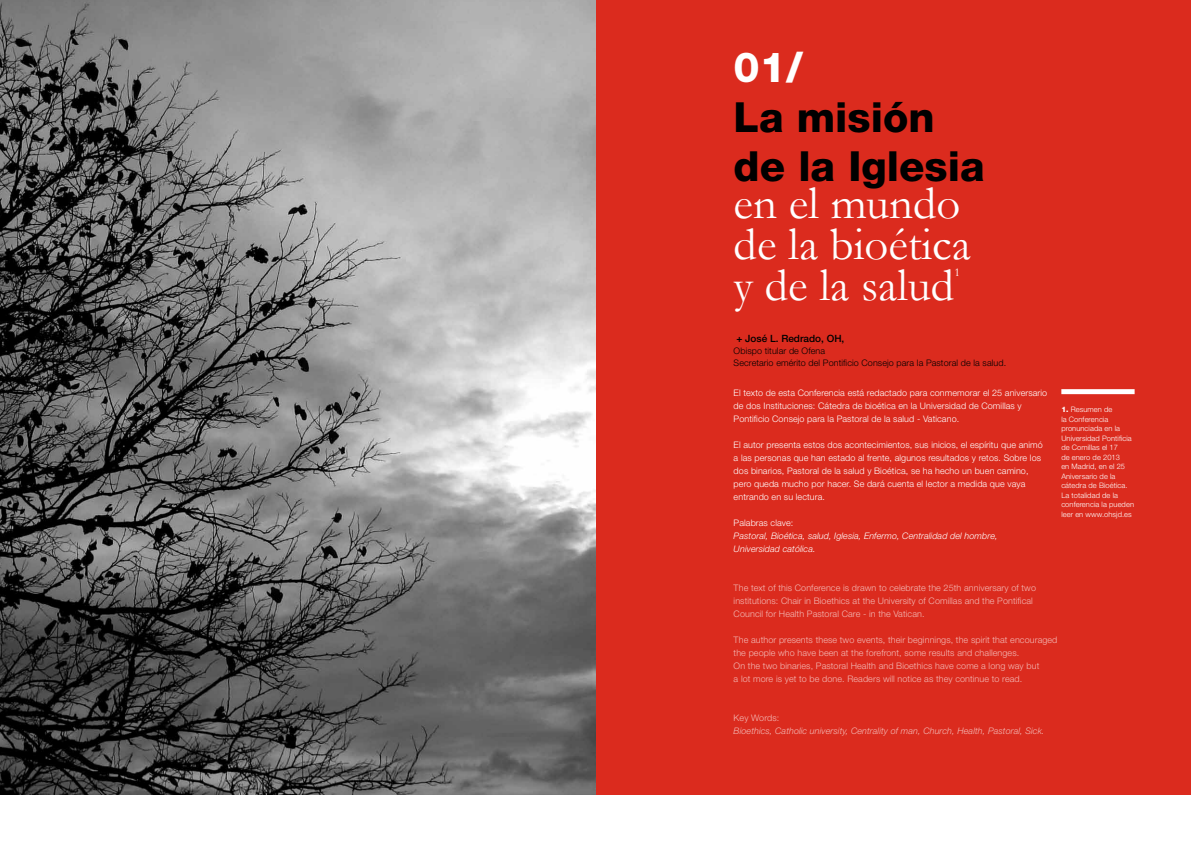
<style>
.page{position:relative;width:1191px;height:842px;background:#fff}
.page>*{position:absolute;margin:0;border:0;box-sizing:border-box;transform-origin:0 0}
.t1{font:46.9px/41px "Garamond";color:#fff}
.t2{font:800 41.6px/49.9px "Helvetica Neue LT Std";color:#000}
.t3{font:12px "Garamond";color:#fff}
.t4{font:500 10px "Helvetica Neue LT Std";color:#000}
.t5{font:300 9px/13px "Helvetica Neue LT Std";letter-spacing:.01em;color:#fff}
.t6{font:300 9px/13px "Helvetica Neue LT Std";letter-spacing:.01em;color:#f3b9b5}
.t7{font:italic 300 9px/13px "Helvetica Neue LT Std";letter-spacing:.01em;color:#fff}
.t8{font:italic 300 9px/13px "Helvetica Neue LT Std";letter-spacing:.01em;color:#f3b9b5}
.t9{font:300 9px/12px "Helvetica Neue LT Std";letter-spacing:.01em;color:#000}
.t10{font:300 7.5px/9.5px "Helvetica Neue LT Std";letter-spacing:.01em;color:#fff}
.s1{color:#fff}
.s2{font-style:normal}
.s3{font-weight:800}
</style>
<div class="page">
<div style="left:595px;top:0;width:596px;height:794px;background:#db2b1e"></div>
<img style="left:0;top:0;width:595px;height:794px">
<div style="left:1061px;top:389px;width:73px;height:5px;background:#fff"></div>
<p class="t2" style="left:733px;top:42px;width:252px"><span class="s1">01/<br></span>La misión de la Iglesia</p>
<p class="t1" style="left:733px;top:182px;width:239px">en el mundo de la bioética y de la salud</p>
<p class="t3" style="left:954px;top:265px;width:7px">1</p>
<p class="t4" style="left:736px;top:333px;width:109px">+ José L. Redrado, OH,</p>
<p class="t9" style="left:733px;top:345px;width:274px">Obispo titular de Ofena<br>Secretario emérito del Pontificio Consejo para la Pastoral de la salud.</p>
<p class="t5" style="left:733px;top:386px;width:315px">El texto de esta Conferencia está redactado para conmemorar el 25 aniversario de dos Instituciones: Cátedra de bioética en la Universidad de Comillas y<br>Pontificio Consejo para la Pastoral de la salud - Vaticano.</p>
<p class="t5" style="left:733px;top:438px;width:311px">El autor presenta estos dos acontecimientos, sus inicios, el espíritu que animó a las personas que han estado al frente, algunos resultados y retos. Sobre los dos binarios, Pastoral de la salud y Bioética, se ha hecho un buen camino, pero queda mucho por hacer. Se dará cuenta el lector a medida que vaya entrando en su lectura.</p>
<p class="t7" style="left:733px;top:516px;width:265px"><span class="s2">Palabras clave:<br></span>Pastoral, Bioética, salud, Iglesia, Enfermo, Centralidad del hombre,<br>Universidad católica.</p>
<p class="t6" style="left:733px;top:581px;width:304px">The text of this Conference is drawn to celebrate the 25th anniversary of two institutions: Chair in Bioethics at the University of Comillas and the Pontifical<br>Council for Health Pastoral Care - in the Vatican.</p>
<p class="t6" style="left:733px;top:633px;width:325px">The author presents these two events, their beginnings, the spirit that encouraged the people who have been at the forefront, some results and challenges.<br>On the two binaries, Pastoral Health and Bioethics have come a long way but<br>a lot more is yet to be done. Readers will notice as they continue to read.</p>
<p class="t8" style="left:733px;top:711px;width:312px"><span class="s2">Key Words:<br></span>Bioethics, Catholic university, Centrality of man, Church, Health, Pastoral, Sick.</p>
<p class="t10" style="left:1061px;top:404px;width:74px"><span class="s3">1.</span> Resumen de<br>la Conferencia pronunciada en la<br>Universidad Pontificia de Comillas el 17<br>de enero de 2013<br>en Madrid, en el 25<br>Aniversario de la cátedra de Bioética.<br>La totalidad de la conferencia la pueden leer en www.ohsjd.es</p>
</div>
